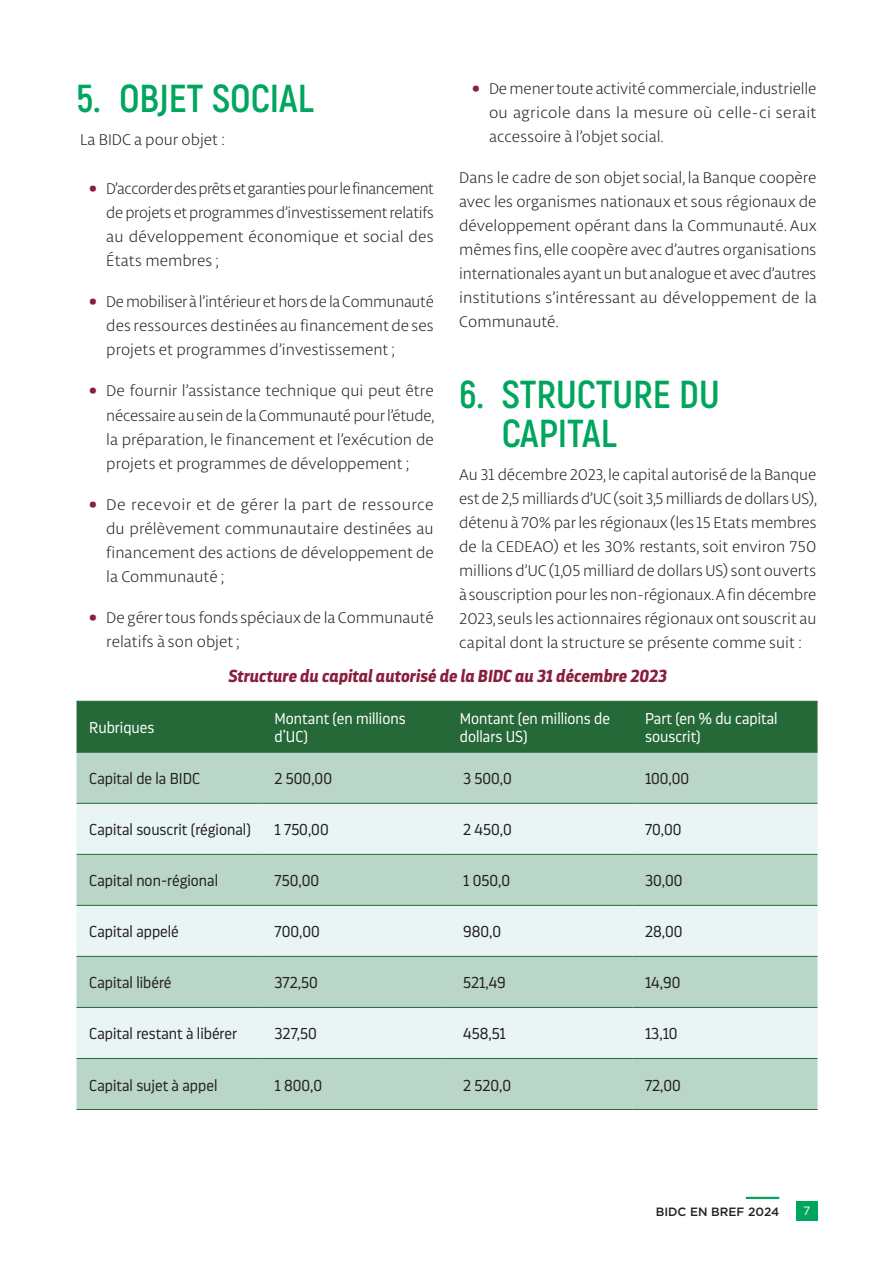
<style>
.page{position:relative;width:893px;height:1263px;background:#fff}
.page>*{position:absolute;margin:0;border:0;box-sizing:border-box;transform-origin:0 0}
.t1{font:700 39px/39px "Akrobat";color:#00a65d}
.t2{font:italic 700 17.25px "Darwin Pro";color:#8a1e3d}
.t3{font:300 16.5px/24px "Libertad";color:#231f20;text-align:justify}
.t4{font:300 15.75px "Darwin Pro";color:#231f20}
.t5{font:300 15.75px/18px "Darwin Pro";color:#fff}
.t6{font:500 12px "Gotham";color:#231f20}
.t7{font:12px "Gotham";color:#fff}
.s1{font-family:"Darwin Pro";font-weight:900;color:#8a1e3d}
</style>
<div class="page">
<div style="left:77px;top:702px;width:740px;height:50px;background:#256938"></div>
<div style="left:77px;top:753px;width:740px;height:356px;background:#bad6c8"></div>
<svg style="left:77px;top:804px;width:740px;height:254px;background:#d5e8e2"></svg>
<hr style="left:77px;top:701px;width:185px;height:1px;background:#256938">
<hr style="left:262px;top:701px;width:185px;height:1px;background:#256938">
<hr style="left:447px;top:701px;width:185px;height:1px;background:#256938">
<hr style="left:632px;top:701px;width:185px;height:1px;background:#256938">
<hr style="left:77px;top:752px;width:185px;height:1px;background:#256938">
<hr style="left:262px;top:752px;width:185px;height:1px;background:#256938">
<hr style="left:447px;top:752px;width:185px;height:1px;background:#256938">
<hr style="left:632px;top:752px;width:185px;height:1px;background:#256938">
<hr style="left:77px;top:803px;width:185px;height:1px;background:#256938">
<hr style="left:262px;top:803px;width:185px;height:1px;background:#256938">
<hr style="left:447px;top:803px;width:185px;height:1px;background:#256938">
<hr style="left:632px;top:803px;width:185px;height:1px;background:#256938">
<hr style="left:77px;top:854px;width:185px;height:1px;background:#256938">
<hr style="left:262px;top:854px;width:185px;height:1px;background:#256938">
<hr style="left:447px;top:854px;width:185px;height:1px;background:#256938">
<hr style="left:632px;top:854px;width:185px;height:1px;background:#256938">
<hr style="left:77px;top:905px;width:185px;height:1px;background:#256938">
<hr style="left:262px;top:905px;width:185px;height:1px;background:#256938">
<hr style="left:447px;top:905px;width:185px;height:1px;background:#256938">
<hr style="left:632px;top:905px;width:185px;height:1px;background:#256938">
<hr style="left:77px;top:956px;width:185px;height:1px;background:#256938">
<hr style="left:262px;top:956px;width:185px;height:1px;background:#256938">
<hr style="left:447px;top:956px;width:185px;height:1px;background:#256938">
<hr style="left:632px;top:956px;width:185px;height:1px;background:#256938">
<hr style="left:77px;top:1007px;width:185px;height:1px;background:#256938">
<hr style="left:262px;top:1007px;width:185px;height:1px;background:#256938">
<hr style="left:447px;top:1007px;width:185px;height:1px;background:#256938">
<hr style="left:632px;top:1007px;width:185px;height:1px;background:#256938">
<hr style="left:77px;top:1058px;width:185px;height:1px;background:#256938">
<hr style="left:262px;top:1058px;width:185px;height:1px;background:#256938">
<hr style="left:447px;top:1058px;width:185px;height:1px;background:#256938">
<hr style="left:632px;top:1058px;width:185px;height:1px;background:#256938">
<hr style="left:77px;top:1109px;width:185px;height:1px;background:#256938">
<hr style="left:262px;top:1109px;width:185px;height:1px;background:#256938">
<hr style="left:447px;top:1109px;width:185px;height:1px;background:#256938">
<hr style="left:632px;top:1109px;width:185px;height:1px;background:#256938">
<div style="left:796px;top:1201px;width:21px;height:20px;background:#00a65d"></div>
<hr style="left:746px;top:1197px;width:33px;height:2px;background:#00a65d">
<p class="t3" style="left:489px;top:76px;width:329px;text-indent:-17px"><span class="s1">•</span> De mener toute activité commerciale, industrielle ou agricole dans la mesure où celle-ci serait accessoire à l’objet social.</p>
<p class="t3" style="left:459px;top:165px;width:359px">Dans le cadre de son objet social, la Banque coopère avec les organismes nationaux et sous régionaux de développement opérant dans la Communauté. Aux mêmes fins, elle coopère avec d’autres organisations internationales ayant un but analogue et avec d’autres institutions s’intéressant au développement de la Communauté.</p>
<h1 class="t1" style="left:77px;top:79px;width:239px">5. OBJET SOCIAL</h1>
<p class="t3" style="left:80px;top:127px;width:146px">La BIDC a pour objet :</p>
<p class="t3" style="left:106px;top:177px;width:329px;text-indent:-17px"><span class="s1">•</span> D’accorder des prêts et garanties pour le financement de projets et programmes d’investissement relatifs au développement économique et social des États membres ;</p>
<p class="t3" style="left:106px;top:290px;width:329px;text-indent:-17px"><span class="s1">•</span> De mobiliser à l’intérieur et hors de la Communauté des ressources destinées au financement de ses projets et programmes d’investissement ;</p>
<p class="t3" style="left:106px;top:379px;width:330px;text-indent:-17px"><span class="s1">•</span> De fournir l’assistance technique qui peut être nécessaire au sein de la Communauté pour l’étude, la préparation, le financement et l’exécution de projets et programmes de développement ;</p>
<p class="t3" style="left:106px;top:492px;width:329px;text-indent:-17px"><span class="s1">•</span> De recevoir et de gérer la part de ressource du prélèvement communautaire destinées au financement des actions de développement de la Communauté ;</p>
<p class="t3" style="left:106px;top:605px;width:329px;text-indent:-17px"><span class="s1">•</span> De gérer tous fonds spéciaux de la Communauté relatifs à son objet ;</p>
<h1 class="t1" style="left:502px;top:375px;width:219px;text-indent:-43px">6. STRUCTURE DU<br>CAPITAL</h1>
<p class="t3" style="left:459px;top:462px;width:359px">Au 31 décembre 2023, le capital autorisé de la Banque est de 2,5 milliards d’UC (soit 3,5 milliards de dollars US), détenu à 70% par les régionaux (les 15 Etats membres de la CEDEAO) et les 30% restants, soit environ 750 millions d’UC (1,05 milliard de dollars US) sont ouverts à souscription pour les non-régionaux. A fin décembre 2023, seuls les actionnaires régionaux ont souscrit au capital dont la structure se présente comme suit :</p>
<p class="t2" style="left:228px;top:664px;width:440px">Structure du capital autorisé de la BIDC au 31 décembre 2023</p>
<p class="t5" style="left:89px;top:718px;width:67px">Rubriques</p>
<p class="t5" style="left:275px;top:709px;width:133px">Montant (en millions d’UC)</p>
<p class="t5" style="left:460px;top:709px;width:152px">Montant (en millions de dollars US)</p>
<p class="t5" style="left:645px;top:709px;width:134px">Part (en % du capital souscrit)</p>
<p class="t4" style="left:89px;top:769px;width:112px">Capital de la BIDC</p>
<p class="t4" style="left:275px;top:769px;width:59px">2 500,00</p>
<p class="t4" style="left:463px;top:769px;width:50px">3 500,0</p>
<p class="t4" style="left:645px;top:769px;width:46px">100,00</p>
<p class="t4" style="left:89px;top:820px;width:163px">Capital souscrit (régional)</p>
<p class="t4" style="left:275px;top:820px;width:56px">1 750,00</p>
<p class="t4" style="left:463px;top:820px;width:50px">2 450,0</p>
<p class="t4" style="left:645px;top:820px;width:38px">70,00</p>
<p class="t4" style="left:89px;top:871px;width:130px">Capital non-régional</p>
<p class="t4" style="left:275px;top:871px;width:46px">750,00</p>
<p class="t4" style="left:463px;top:871px;width:48px">1 050,0</p>
<p class="t4" style="left:645px;top:871px;width:39px">30,00</p>
<p class="t4" style="left:89px;top:922px;width:91px">Capital appelé</p>
<p class="t4" style="left:275px;top:922px;width:47px">700,00</p>
<p class="t4" style="left:463px;top:922px;width:40px">980,0</p>
<p class="t4" style="left:645px;top:922px;width:39px">28,00</p>
<p class="t4" style="left:89px;top:973px;width:84px">Capital libéré</p>
<p class="t4" style="left:275px;top:973px;width:45px">372,50</p>
<p class="t4" style="left:463px;top:973px;width:44px">521,49</p>
<p class="t4" style="left:645px;top:973px;width:37px">14,90</p>
<p class="t4" style="left:89px;top:1024px;width:149px">Capital restant à libérer</p>
<p class="t4" style="left:275px;top:1024px;width:44px">327,50</p>
<p class="t4" style="left:463px;top:1024px;width:44px">458,51</p>
<p class="t4" style="left:645px;top:1024px;width:34px">13,10</p>
<p class="t4" style="left:89px;top:1075px;width:130px">Capital sujet à appel</p>
<p class="t4" style="left:275px;top:1075px;width:49px">1 800,0</p>
<p class="t4" style="left:463px;top:1075px;width:50px">2 520,0</p>
<p class="t4" style="left:645px;top:1075px;width:37px">72,00</p>
<p class="t6" style="left:656px;top:1203px;width:125px">BIDC EN BREF 2024</p>
<p class="t7" style="left:803px;top:1204px;width:9px">7</p>
</div>
